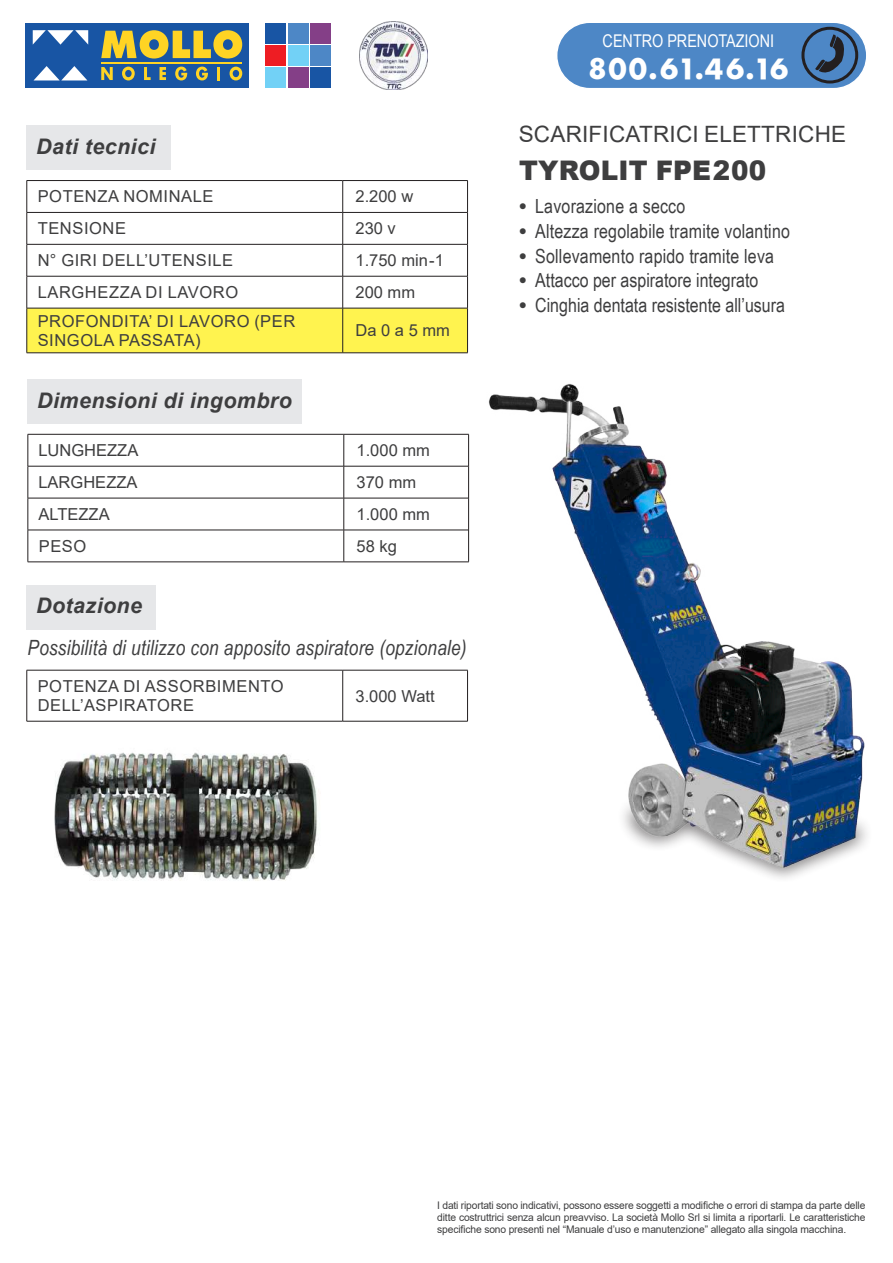
<style>
.page{position:relative;width:893px;height:1263px;background:#fff}
.page>*{position:absolute;margin:0;border:0;box-sizing:border-box;transform-origin:0 0}
.t1{font:27.3px "Futura ICG Bold";color:#fff}
.t2{font:900 27px "Arial";letter-spacing:.005em;color:#3e3e3f}
.t3{font:22.5px "Arial";letter-spacing:.01em;color:#3e3e3f}
.t4{font:italic 700 21.45px "Arial";letter-spacing:.02em;color:#3e3e3f}
.t5{font:italic 21px "Arial Narrow";letter-spacing:.01em;color:#3e3e3f}
.t6{font:19.5px "Arial Narrow";letter-spacing:.01em;color:#3e3e3f}
.t7{font:17.55px "Arial Narrow";color:#fff}
.t8{font:16.5px/18.9px "Arial";letter-spacing:.035em;color:#3e3e3f}
.t9{font:16.5px "Arial";color:#3e3e3f}
.t10{font:10.5px/12px "Arial";letter-spacing:-.015em;color:#3e3e3f;text-align:justify}
</style>
<div class="page">
<div style="left:557px;top:22px;width:310px;height:67px;background:#4d87c6;border-radius:33px"></div>
<div style="left:556px;top:22px;width:311px;height:67px;border:1px solid #fff;border-radius:33px"></div>
<svg style="left:815px;top:34px;width:34px;height:44px"></svg>
<div style="left:801px;top:27px;width:57px;height:57px;border:3px solid #231f20;border-radius:50%"></div>
<div style="left:266px;top:23px;width:20px;height:20px;background:#1855a4"></div>
<div style="left:310px;top:67px;width:21px;height:21px;background:#1855a4"></div>
<div style="left:288px;top:23px;width:21px;height:20px;background:#4d87c6"></div>
<div style="left:310px;top:45px;width:21px;height:21px;background:#4d87c6"></div>
<div style="left:310px;top:23px;width:21px;height:20px;background:#843f87"></div>
<div style="left:288px;top:67px;width:21px;height:21px;background:#843f87"></div>
<div style="left:288px;top:45px;width:21px;height:21px;background:#72d1f6"></div>
<div style="left:266px;top:67px;width:20px;height:21px;background:#72d1f6"></div>
<div style="left:266px;top:45px;width:20px;height:21px;background:#ee1d23"></div>
<div style="left:26px;top:23px;width:223px;height:65px;background:#1855a4"></div>
<svg style="left:101px;top:30px;width:141px;height:29px"></svg>
<svg style="left:101px;top:67px;width:12px;height:13px"></svg>
<svg style="left:122px;top:67px;width:13px;height:13px"></svg>
<svg style="left:144px;top:67px;width:7px;height:13px"></svg>
<svg style="left:159px;top:67px;width:7px;height:13px"></svg>
<svg style="left:175px;top:67px;width:12px;height:13px"></svg>
<svg style="left:196px;top:67px;width:12px;height:13px"></svg>
<svg style="left:217px;top:67px;width:3px;height:13px"></svg>
<svg style="left:230px;top:67px;width:12px;height:13px"></svg>
<hr style="left:101px;top:62px;width:141px;height:1px;background:#ffd424">
<svg style="left:34px;top:66px;width:53px;height:14px"></svg>
<svg style="left:33px;top:30px;width:55px;height:15px"></svg>
<img style="left:360px;top:22px;width:67px;height:67px">
<div style="left:27px;top:126px;width:144px;height:44px;background:#e6e7e9"></div>
<div style="left:28px;top:309px;width:439px;height:44px;background:#fff34f"></div>
<hr style="left:27px;top:180px;width:316px;height:1px;background:#231f20">
<hr style="left:27px;top:181px;width:1px;height:31px;background:#231f20">
<hr style="left:343px;top:180px;width:125px;height:1px;background:#231f20">
<hr style="left:342px;top:181px;width:1px;height:31px;background:#231f20">
<hr style="left:467px;top:181px;width:1px;height:31px;background:#231f20">
<hr style="left:27px;top:212px;width:316px;height:1px;background:#231f20">
<hr style="left:27px;top:213px;width:1px;height:31px;background:#231f20">
<hr style="left:343px;top:212px;width:125px;height:1px;background:#231f20">
<hr style="left:342px;top:213px;width:1px;height:31px;background:#231f20">
<hr style="left:467px;top:213px;width:1px;height:31px;background:#231f20">
<hr style="left:27px;top:244px;width:316px;height:1px;background:#231f20">
<hr style="left:27px;top:245px;width:1px;height:31px;background:#231f20">
<hr style="left:343px;top:244px;width:125px;height:1px;background:#231f20">
<hr style="left:342px;top:245px;width:1px;height:31px;background:#231f20">
<hr style="left:467px;top:245px;width:1px;height:31px;background:#231f20">
<hr style="left:27px;top:276px;width:316px;height:1px;background:#231f20">
<hr style="left:27px;top:276px;width:1px;height:32px;background:#231f20">
<hr style="left:343px;top:276px;width:125px;height:1px;background:#231f20">
<hr style="left:342px;top:276px;width:1px;height:32px;background:#231f20">
<hr style="left:467px;top:276px;width:1px;height:32px;background:#231f20">
<hr style="left:27px;top:308px;width:316px;height:1px;background:#231f20">
<hr style="left:27px;top:308px;width:1px;height:45px;background:#231f20">
<hr style="left:343px;top:308px;width:125px;height:1px;background:#231f20">
<hr style="left:342px;top:308px;width:1px;height:45px;background:#231f20">
<hr style="left:467px;top:308px;width:1px;height:45px;background:#231f20">
<hr style="left:27px;top:353px;width:316px;height:1px;background:#231f20">
<hr style="left:343px;top:353px;width:125px;height:1px;background:#231f20">
<div style="left:27px;top:585px;width:129px;height:44px;background:#e6e7e9"></div>
<hr style="left:27px;top:670px;width:316px;height:1px;background:#231f20">
<hr style="left:27px;top:670px;width:1px;height:51px;background:#231f20">
<hr style="left:343px;top:670px;width:125px;height:1px;background:#231f20">
<hr style="left:342px;top:670px;width:1px;height:51px;background:#231f20">
<hr style="left:467px;top:670px;width:1px;height:51px;background:#231f20">
<hr style="left:27px;top:721px;width:316px;height:1px;background:#231f20">
<hr style="left:343px;top:721px;width:125px;height:1px;background:#231f20">
<div style="left:28px;top:380px;width:274px;height:44px;background:#e6e7e9"></div>
<hr style="left:28px;top:434px;width:316px;height:1px;background:#231f20">
<hr style="left:28px;top:434px;width:1px;height:32px;background:#231f20">
<hr style="left:344px;top:434px;width:125px;height:1px;background:#231f20">
<hr style="left:344px;top:434px;width:1px;height:32px;background:#231f20">
<hr style="left:28px;top:466px;width:316px;height:1px;background:#231f20">
<hr style="left:28px;top:466px;width:1px;height:32px;background:#231f20">
<hr style="left:344px;top:466px;width:124px;height:1px;background:#231f20">
<hr style="left:344px;top:466px;width:1px;height:32px;background:#231f20">
<hr style="left:28px;top:498px;width:316px;height:1px;background:#231f20">
<hr style="left:28px;top:498px;width:1px;height:32px;background:#231f20">
<hr style="left:344px;top:498px;width:124px;height:1px;background:#231f20">
<hr style="left:344px;top:498px;width:1px;height:32px;background:#231f20">
<hr style="left:28px;top:530px;width:316px;height:1px;background:#231f20">
<hr style="left:28px;top:530px;width:1px;height:32px;background:#231f20">
<hr style="left:344px;top:530px;width:124px;height:1px;background:#231f20">
<hr style="left:344px;top:530px;width:1px;height:32px;background:#231f20">
<hr style="left:28px;top:562px;width:316px;height:1px;background:#231f20">
<hr style="left:344px;top:562px;width:125px;height:1px;background:#231f20">
<hr style="left:468px;top:434px;width:1px;height:32px;background:#231f20">
<hr style="left:468px;top:466px;width:1px;height:32px;background:#231f20">
<hr style="left:468px;top:498px;width:1px;height:32px;background:#231f20">
<hr style="left:468px;top:530px;width:1px;height:32px;background:#231f20">
<img style="left:54px;top:752px;width:265px;height:129px">
<img style="left:488px;top:384px;width:379px;height:492px">
<h3 class="t4" style="left:36px;top:132px;width:121px">Dati tecnici</h3>
<h3 class="t8" style="left:38px;top:187px;width:177px">POTENZA NOMINALE</h3>
<h3 class="t8" style="left:355px;top:187px;width:59px">2.200 w</h3>
<h3 class="t8" style="left:38px;top:219px;width:90px">TENSIONE</h3>
<h3 class="t8" style="left:355px;top:219px;width:42px">230 v</h3>
<h3 class="t8" style="left:38px;top:251px;width:197px">N° GIRI DELL’UTENSILE</h3>
<h3 class="t8" style="left:355px;top:251px;width:90px">1.750 min-1</h3>
<h3 class="t8" style="left:38px;top:283px;width:202px">LARGHEZZA DI LAVORO</h3>
<h3 class="t8" style="left:355px;top:283px;width:61px">200 mm</h3>
<h3 class="t8" style="left:38px;top:312px;width:259px">PROFONDITA’ DI LAVORO (PER<br>SINGOLA PASSATA)</h3>
<h3 class="t8" style="left:355px;top:321px;width:96px">Da 0 a 5 mm</h3>
<h3 class="t4" style="left:37px;top:386px;width:256px">Dimensioni di ingombro</h3>
<h3 class="t9" style="left:38px;top:439px;width:101px">LUNGHEZZA</h3>
<h3 class="t8" style="left:357px;top:441px;width:75px">1.000 mm</h3>
<h3 class="t9" style="left:38px;top:471px;width:101px">LARGHEZZA</h3>
<h3 class="t8" style="left:357px;top:473px;width:61px">370 mm</h3>
<h3 class="t9" style="left:38px;top:503px;width:73px">ALTEZZA</h3>
<h3 class="t8" style="left:357px;top:505px;width:75px">1.000 mm</h3>
<h3 class="t8" style="left:39px;top:537px;width:49px">PESO</h3>
<h3 class="t8" style="left:357px;top:537px;width:42px">58 kg</h3>
<h3 class="t4" style="left:36px;top:591px;width:107px">Dotazione</h3>
<h3 class="t5" style="left:28px;top:633px;width:441px">Possibilità di utilizzo con apposito aspiratore (opzionale)</h3>
<h3 class="t8" style="left:38px;top:677px;width:247px">POTENZA DI ASSORBIMENTO<br>DELL’ASPIRATORE</h3>
<h3 class="t8" style="left:355px;top:686px;width:81px">3.000 Watt</h3>
<h3 class="t7" style="left:603px;top:28px;width:173px">CENTRO PRENOTAZIONI</h3>
<h1 class="t1" style="left:587px;top:50px;width:204px">800.61.46.16</h1>
<h3 class="t3" style="left:519px;top:119px;width:329px">SCARIFICATRICI ELETTRICHE</h3>
<h2 class="t2" style="left:519px;top:151px;width:249px">TYROLIT FPE200</h2>
<h3 class="t6" style="left:519px;top:192px;width:168px"><sup>●</sup> Lavorazione a secco</h3>
<h3 class="t6" style="left:519px;top:217px;width:273px"><sup>●</sup> Altezza regolabile tramite volantino</h3>
<h3 class="t6" style="left:519px;top:241px;width:257px"><sup>●</sup> Sollevamento rapido tramite leva</h3>
<h3 class="t6" style="left:519px;top:266px;width:241px"><sup>●</sup> Attacco per aspiratore integrato</h3>
<h3 class="t6" style="left:519px;top:291px;width:268px"><sup>●</sup> Cinghia dentata resistente all’usura</h3>
<p class="t10" style="left:437px;top:1200px;width:430px">I dati riportati sono indicativi, possono essere soggetti a modifiche o errori di stampa da parte delle ditte costruttrici senza alcun preavviso. La società Mollo Srl si limita a riportarli. Le caratteristiche specifiche sono presenti nel “Manuale d’uso e manutenzione” allegato alla singola macchina.</p>
</div>
